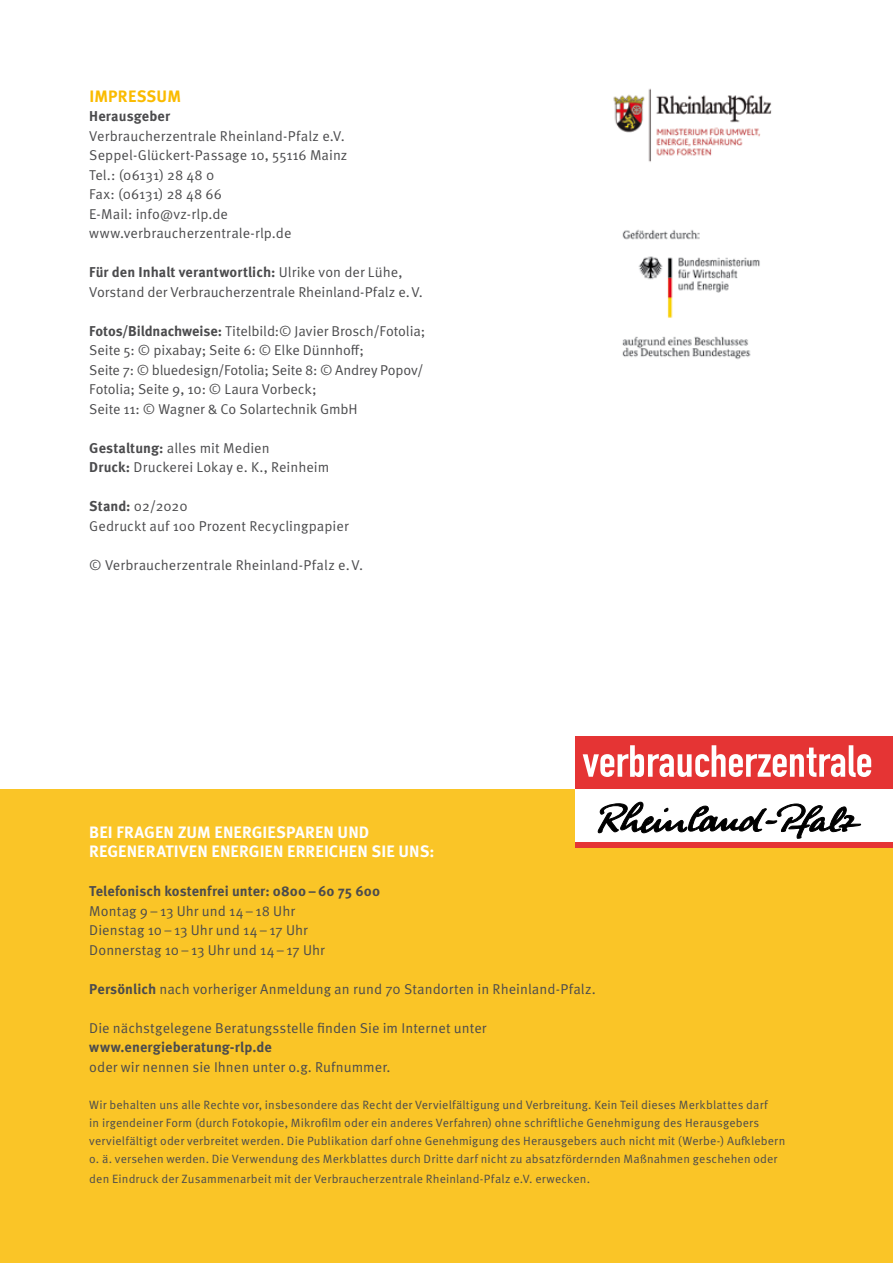
<style>
.page{position:relative;width:893px;height:1263px;background:#fff}
.page>*{position:absolute;margin:0;border:0;box-sizing:border-box;transform-origin:0 0}
.t1{font:700 16.5px/19.5px "Meta OT";letter-spacing:.005em;color:#fff}
.Ü2{font:700 16.5px "Meta OT";letter-spacing:.01em;color:#fabb00}
.t2{font:14.25px/19.5px "Meta OT Norm";color:#4b4b4d}
.t3{font:700 14.25px "Meta OT";letter-spacing:.01em;color:#4b4b4d}
.t4{font:12px/18px "Meta OT Norm";letter-spacing:.015em;color:#4b4b4d}
.s1{font-family:"Meta OT";font-weight:700}
</style>
<div class="page">
<div style="left:0;top:789px;width:893px;height:474px;background:#fac527"></div>
<div style="left:877px;top:736px;width:16px;height:53px;background:#e53434"></div>
<div style="left:877px;top:789px;width:16px;height:54px;background:#fff"></div>
<div style="left:877px;top:843px;width:16px;height:5px;background:#e53434"></div>
<div style="left:576px;top:736px;width:303px;height:53px;background:#e53434"></div>
<svg style="left:583px;top:745px;width:288px;height:32px"></svg>
<div style="left:576px;top:789px;width:303px;height:54px;background:#fff"></div>
<div style="left:576px;top:843px;width:303px;height:5px;background:#e53434"></div>
<svg style="left:597px;top:801px;width:264px;height:37px"></svg>
<img style="left:622px;top:229px;width:138px;height:131px">
<img style="left:613px;top:88px;width:159px;height:74px">
<p class="Ü2" style="left:89px;top:86px;width:93px">IMPRESSUM</p>
<p class="t3" style="left:89px;top:107px;width:82px">Herausgeber</p>
<p class="t2" style="left:89px;top:126px;width:257px">Verbraucherzentrale Rheinland-Pfalz e.V.</p>
<p class="t2" style="left:89px;top:146px;width:260px">Seppel-Glückert-Passage 10, 55116 Mainz</p>
<p class="t2" style="left:89px;top:165px;width:126px">Tel.: (06131) 28 48 0</p>
<p class="t2" style="left:89px;top:185px;width:134px">Fax: (06131) 28 48 66</p>
<p class="t2" style="left:89px;top:204px;width:140px">E-Mail: info@vz-rlp.de</p>
<p class="t2" style="left:89px;top:224px;width:204px">www.verbraucherzentrale-rlp.de</p>
<p class="t2" style="left:89px;top:263px;width:335px"><span class="s1">Für den Inhalt verantwortlich:</span> Ulrike von der Lühe,<br>Vorstand der Verbraucherzentrale Rheinland-Pfalz e.V.</p>
<p class="t2" style="left:89px;top:321px;width:338px"><span class="s1">Fotos/Bildnachweise:</span> Titelbild:© Javier Brosch/Fotolia; Seite 5: © pixabay; Seite 6: © Elke Dünnhoff;<br>Seite 7: © bluedesign/Fotolia; Seite 8: © Andrey Popov/ Fotolia; Seite 9, 10: © Laura Vorbeck;<br>Seite 11: © Wagner &amp; Co Solartechnik GmbH</p>
<p class="t2" style="left:89px;top:438px;width:182px"><span class="s1">Gestaltung:</span> alles mit Medien</p>
<p class="t2" style="left:89px;top:458px;width:242px"><span class="s1">Druck:</span> Druckerei Lokay e. K., Reinheim</p>
<p class="t2" style="left:89px;top:497px;width:100px"><span class="s1">Stand:</span> 02/2020</p>
<p class="t2" style="left:89px;top:516px;width:261px">Gedruckt auf 100 Prozent Recyclingpapier</p>
<p class="t2" style="left:89px;top:555px;width:275px">© Verbraucherzentrale Rheinland-Pfalz e.V.</p>
<p class="t1" style="left:89px;top:823px;width:347px">BEI FRAGEN ZUM ENERGIESPAREN UND<br>REGENERATIVEN ENERGIEN ERREICHEN SIE UNS:</p>
<p class="t3" style="left:89px;top:882px;width:292px">Telefonisch kostenfrei unter: 0800–60 75 600</p>
<p class="t2" style="left:89px;top:901px;width:207px">Montag 9–13 Uhr und 14–18 Uhr</p>
<p class="t2" style="left:89px;top:921px;width:220px">Dienstag 10–13 Uhr und 14–17 Uhr</p>
<p class="t2" style="left:89px;top:940px;width:237px">Donnerstag 10–13 Uhr und 14–17 Uhr</p>
<p class="t2" style="left:89px;top:979px;width:508px"><span class="s1">Persönlich</span> nach vorheriger Anmeldung an rund 70 Standorten in Rheinland-Pfalz.</p>
<p class="t2" style="left:89px;top:1018px;width:399px">Die nächstgelegene Beratungsstelle finden Sie im Internet unter</p>
<p class="t3" style="left:89px;top:1038px;width:184px">www.energieberatung-rlp.de</p>
<p class="t2" style="left:89px;top:1057px;width:303px">oder wir nennen sie Ihnen unter o.g. Rufnummer.</p>
<p class="t4" style="left:89px;top:1096px;width:697px">Wir behalten uns alle Rechte vor, insbesondere das Recht der Vervielfältigung und Verbreitung. Kein Teil dieses Merkblattes darf<br>in irgendeiner Form (durch Fotokopie, Mikrofilm oder ein anderes Verfahren) ohne schriftliche Genehmigung des Herausgebers vervielfältigt oder verbreitet werden. Die Publikation darf ohne Genehmigung des Herausgebers auch nicht mit (Werbe-) Aufklebern o. ä. versehen werden. Die Verwendung des Merkblattes durch Dritte darf nicht zu absatzfördernden Maßnahmen geschehen oder</p>
<p class="t4" style="left:89px;top:1170px;width:502px">den Eindruck der Zusammenarbeit mit der Verbraucherzentrale Rheinland-Pfalz e.V. erwecken.</p>
</div>
